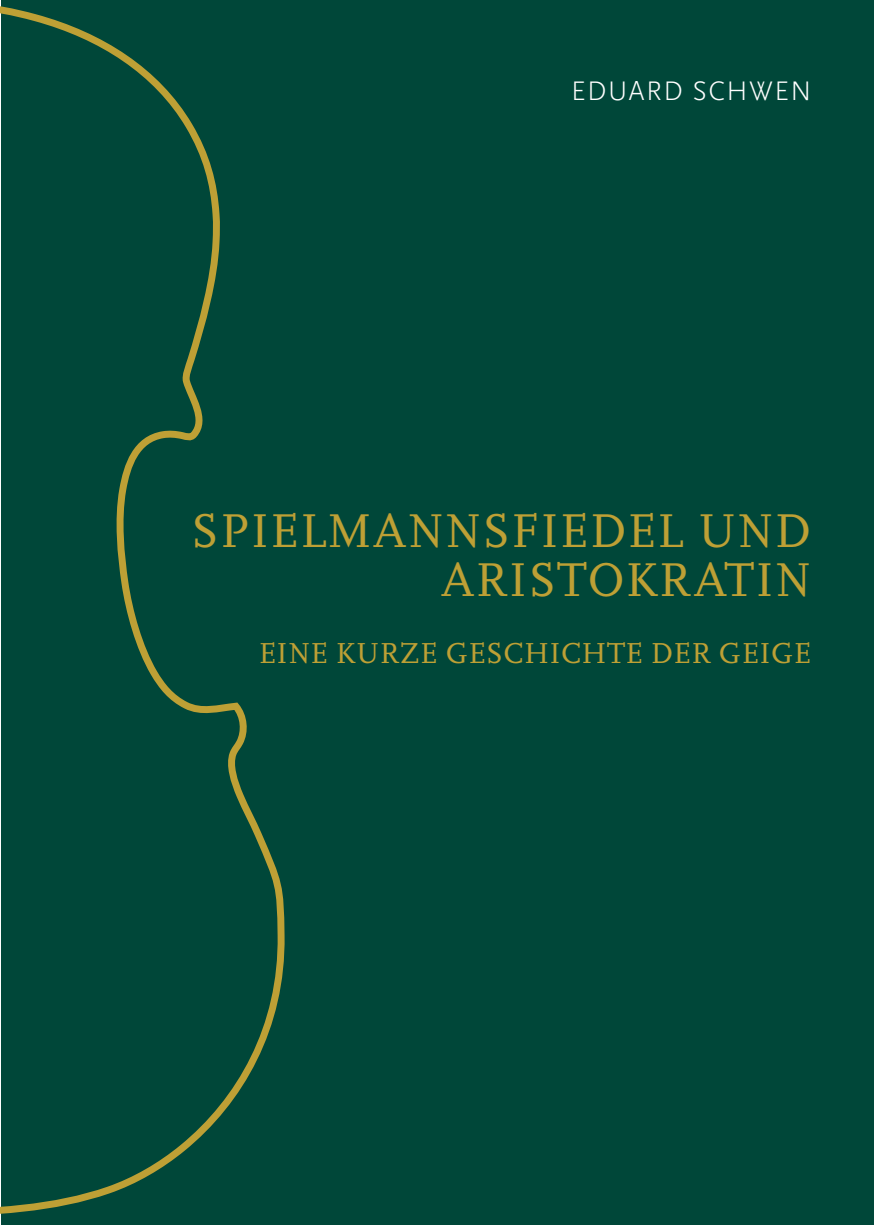
<style>
.page{position:relative;width:874px;height:1225px;background:#fff}
.page>*{position:absolute;margin:0;border:0;box-sizing:border-box;transform-origin:0 0}
.t1{font:49.6px/49.6px "Scala OT";letter-spacing:.02em;color:#bea035;text-align:right}
.t2{font:30.2px "Scala OT";letter-spacing:.01em;color:#bea035}
.t3{font:300 28px "Scala Sans OT";letter-spacing:.05em;color:#fff}
</style>
<div class="page">
<div style="left:2px;top:0;width:871px;height:1225px;background:#004739"></div>
<svg style="left:0;top:0;width:285px;height:1220px"></svg>
<p class="t3" style="left:571px;top:76px;width:242px">EDUARD SCHWEN</p>
<p class="t1" style="left:191px;top:507px;width:621px">SPIELMANNSFIEDEL UND<br>ARISTOKRATIN</p>
<p class="t2" style="left:258px;top:637px;width:554px">EINE KURZE GESCHICHTE DER GEIGE</p>
</div>
